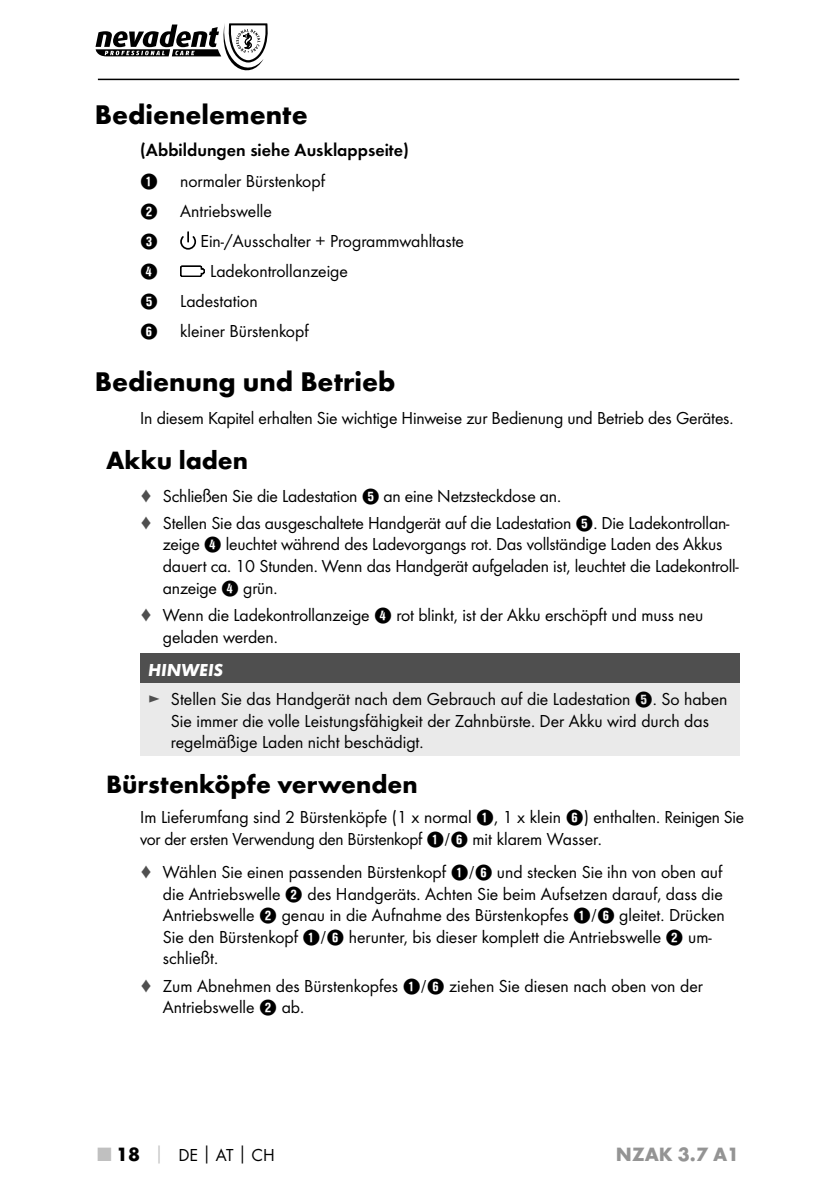
<style>
.page{position:relative;width:840px;height:1191px;background:#fff}
.page>*{position:absolute;margin:0;border:0;box-sizing:border-box;transform-origin:0 0}
.t1{font:700 28px "Futura";color:#000}
.t2{font:700 26px "Futura";color:#000}
.t3{font:700 20px "Futura";color:#949494}
.t4{font:18px/21.6px "Futura Boo";color:#000}
.t5{font:18px "Futura Dem";color:#000}
.t6{font:italic 700 18px "Futura";color:#fff}
.t7{font:18px "Hako PI Nummern";color:#000}
.s1{font-family:"Hako PI Nummern"}
.s2{color:#4f4f4f}
.s3{font-family:"Minion Pro"}
.s4{font-family:"Futura";font-weight:700;font-size:20px;color:#c0c0c0}
.s5{font-family:"Futura";font-weight:700;font-size:20px}
.s6{color:#c0c0c0}
</style>
<div class="page">
<hr style="left:98px;top:79px;width:640px;height:1px;background:#000">
<svg style="left:95px;top:23px;width:172px;height:47px"></svg>
<svg style="left:180px;top:231px;width:16px;height:19px"></svg>
<svg style="left:180px;top:265px;width:25px;height:12px"></svg>
<div style="left:140px;top:653px;width:599px;height:30px;background:#4f4f4f"></div>
<div style="left:140px;top:683px;width:599px;height:73px;background:#eaeaea"></div>
<h1 class="t1" style="left:95px;top:97px;width:214px">Bedienelemente</h1>
<p class="t5" style="left:140px;top:140px;width:270px">(Abbildungen siehe Ausklappseite)</p>
<p class="t4" style="left:140px;top:165px;width:186px;line-height:30px"><span class="s1">1</span> normaler Bürstenkopf<br><span class="s1">2</span> Antriebswelle</p>
<p class="t7" style="left:140px;top:233px;width:19px">3</p>
<p class="t4" style="left:200px;top:230px;width:265px">Ein-/Ausschalter + Programmwahltaste</p>
<p class="t7" style="left:140px;top:263px;width:19px">4</p>
<p class="t4" style="left:140px;top:256px;width:209px;line-height:30px;text-indent:70px">Ladekontrollanzeige<br><span class="s1">5</span> Ladestation<br><span class="s1">6</span> kleiner Bürstenkopf</p>
<h1 class="t1" style="left:95px;top:364px;width:302px">Bedienung und Betrieb</h1>
<p class="t4" style="left:140px;top:407px;width:592px">In diesem Kapitel erhalten Sie wichtige Hinweise zur Bedienung und Betrieb des Gerätes.</p>
<h2 class="t2" style="left:106px;top:444px;width:143px">Akku laden</h2>
<p class="t4" style="left:140px;top:482px;width:590px;line-height:27.2px"><span class="s2">♦</span> Schließen Sie die Ladestation <span class="s1">5</span> an eine Netzsteckdose an.<br><span class="s2">♦</span> Stellen Sie das ausgeschaltete Handgerät auf die Ladestation <span class="s1">5</span>. Die Ladekontrollan-</p>
<p class="t4" style="left:163px;top:533px;width:577px">zeige <span class="s1">4</span> leuchtet während des Ladevorgangs rot. Das vollständige Laden des Akkus dauert ca. 10 Stunden. Wenn das Handgerät aufgeladen ist, leuchtet die Ladekontroll&shy;anzeige <span class="s1">4</span> grün.</p>
<p class="t4" style="left:163px;top:604px;width:541px;text-indent:-23px"><span class="s2">♦</span> Wenn die Ladekontrollanzeige <span class="s1">4</span> rot blinkt, ist der Akku erschöpft und muss neu geladen werden.</p>
<p class="t6" style="left:148px;top:658px;width:76px">HINWEIS</p>
<p class="t4" style="left:171px;top:688px;width:558px;text-indent:-23px"><span class="s2">►</span> Stellen Sie das Handgerät nach dem Gebrauch auf die Ladestation <span class="s1">5</span>. So haben<br>Sie immer die volle Leistungsfähigkeit der Zahnbürste. Der Akku wird durch das regelmäßige Laden nicht beschädigt.</p>
<h2 class="t2" style="left:106px;top:768px;width:313px">Bürstenköpfe verwenden</h2>
<p class="t4" style="left:140px;top:806px;width:605px">Im Lieferumfang sind 2 Bürstenköpfe (1 x normal <span class="s1">1</span>, 1 x klein <span class="s1">6</span>) enthalten. Reinigen Sie vor der ersten Verwendung den Bürstenkopf <span class="s1">1</span><span class="s3">/</span><span class="s1">6</span> mit klarem Wasser.</p>
<p class="t4" style="left:163px;top:861px;width:563px;text-indent:-23px"><span class="s2">♦</span> Wählen Sie einen passenden Bürstenkopf <span class="s1">1</span><span class="s3">/</span><span class="s1">6</span> und stecken Sie ihn von oben auf die Antriebswelle <span class="s1">2</span> des Handgeräts. Achten Sie beim Aufsetzen darauf, dass die Antriebswelle <span class="s1">2</span> genau in die Aufnahme des Bürstenkopfes <span class="s1">1</span><span class="s3">/</span><span class="s1">6</span> gleitet. Drücken Sie den Bürstenkopf <span class="s1">1</span><span class="s3">/</span><span class="s1">6</span> herunter, bis dieser komplett die Antriebswelle <span class="s1">2</span> um&shy;schließt.</p>
<p class="t4" style="left:163px;top:974px;width:541px;text-indent:-23px"><span class="s2">♦</span> Zum Abnehmen des Bürstenkopfes <span class="s1">1</span><span class="s3">/</span><span class="s1">6</span> ziehen Sie diesen nach oben von der<br>Antriebswelle <span class="s1">2</span> ab.</p>
<p class="t4" style="left:98px;top:1144px;width:178px"><span class="s4">■</span> <span class="s5">18</span> <span class="s6">│</span> DE│AT│CH</p>
<p class="t3" style="left:615px;top:1142px;width:125px">NZAK 3.7 A1</p>
</div>
